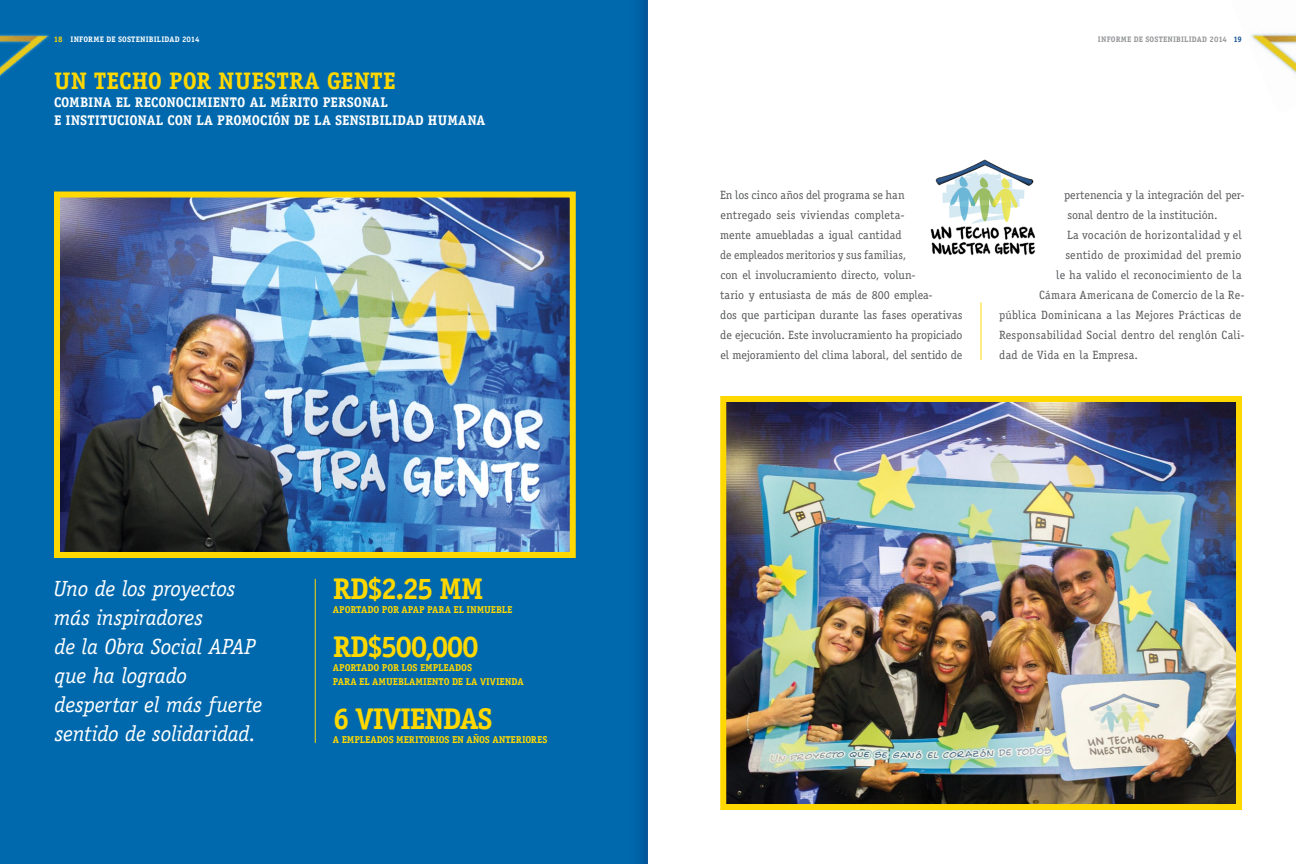
<style>
.page{position:relative;width:1296px;height:864px;background:#fff}
.page>*{position:absolute;margin:0;border:0;box-sizing:border-box;transform-origin:0 0}
.t1{font:700 30px "Officina Serif Std";letter-spacing:-.05em;color:#ffd800}
.t2{font:700 24px "Officina Serif Std";letter-spacing:.005em;color:#ffd800}
.t3{font:italic 22px/29px "Officina Serif Std";letter-spacing:-.01em;color:#fff}
.t4{font:700 14px/18px "Officina Serif Std";letter-spacing:.005em;color:#fff}
.t5{font:12px/20px "Officina Serif Std";letter-spacing:.01em;color:#58595b}
.t6{font:700 10px/14px "Officina Serif Std";letter-spacing:-.01em;color:#ffd800}
.t7{font:700 8px "Officina Serif Std";letter-spacing:-.02em;color:#fff}
.t8{font:700 8px "Officina Serif Std";letter-spacing:-.02em;color:#939598}
.s1{color:#ffd800}
.s2{color:#185297}
</style>
<div class="page">
<img style="left:1251px;top:33px;width:45px;height:41px">
<div style="left:0;top:0;width:648px;height:864px;background:#0069ad"></div>
<img style="left:0;top:34px;width:49px;height:43px">
<div style="left:622px;top:0;width:26px;height:864px;background:linear-gradient(to right,#006db2,#02599e)"></div>
<img style="left:930px;top:159px;width:105px;height:97px">
<hr style="left:981px;top:302px;width:1px;height:58px;background:#ffd800">
<img style="left:720px;top:396px;width:522px;height:414px">
<img style="left:54px;top:191px;width:522px;height:367px">
<hr style="left:315px;top:579px;width:1px;height:164px;background:#ffd800">
<p class="t7" style="left:54px;top:34px;width:23px"><span class="s1">18</span> INFORME</p>
<p class="t7" style="left:106px;top:34px;width:17px">DE SOSTENIBILIDAD</p>
<p class="t7" style="left:182px;top:34px;width:19px">2014</p>
<p class="t8" style="left:1098px;top:34px;width:6px">INFORME</p>
<p class="t8" style="left:1134px;top:34px;width:17px">DE SOSTENIBILIDAD</p>
<p class="t8" style="left:1210px;top:34px;width:34px">2014 <span class="s2">19</span></p>
<h2 class="t2" style="left:54px;top:66px;width:343px">UN TECHO POR NUESTRA GENTE</h2>
<p class="t4" style="left:54px;top:93px;width:433px">COMBINA EL RECONOCIMIENTO AL MÉRITO PERSONAL<br>E INSTITUCIONAL CON LA PROMOCIÓN DE LA SENSIBILIDAD HUMANA</p>
<h3 class="t3" style="left:54px;top:574px;width:210px">Uno de los proyectos más inspiradores<br>de la Obra Social APAP que ha logrado despertar el más fuerte sentido de solidaridad.</h3>
<h1 class="t1" style="left:333px;top:570px;width:129px">RD$2.25 MM</h1>
<p class="t6" style="left:333px;top:602px;width:76px">APORTADO POR APAP</p>
<p class="t6" style="left:427px;top:602px;width:87px">PARA EL INMUEBLE</p>
<h1 class="t1" style="left:333px;top:628px;width:147px">RD$500,000</h1>
<p class="t6" style="left:333px;top:660px;width:192px">APORTADO POR LOS EMPLEADOS<br>PARA EL AMUEBLAMIENTO DE LA VIVIENDA</p>
<h1 class="t1" style="left:333px;top:700px;width:161px">6 VIVIENDAS</h1>
<p class="t6" style="left:333px;top:732px;width:216px">A EMPLEADOS MERITORIOS EN AÑOS ANTERIORES</p>
<p class="t5" style="left:720px;top:185px;width:244px">En los cinco años del programa se han<br>entregado seis viviendas completa-<br>mente amuebladas a igual cantidad<br>de empleados meritorios y sus familias,<br>con el involucramiento directo, volun-<br>tario y entusiasta de más de 800 emplea-<br>dos que participan durante las fases operativas de ejecución. Este involucramiento ha propiciado el mejoramiento del clima laboral, del sentido de</p>
<p class="t5" style="left:1064px;top:185px;width:182px">pertenencia y la integración del per-</p>
<p class="t5" style="left:1067px;top:205px;width:152px">sonal dentro de la institución.</p>
<p class="t5" style="left:1067px;top:225px;width:176px">La vocación de horizontalidad y el</p>
<p class="t5" style="left:1065px;top:245px;width:178px">sentido de proximidad del premio</p>
<p class="t5" style="left:1056px;top:265px;width:187px">le ha valido el reconocimiento de la</p>
<p class="t5" style="left:1039px;top:285px;width:207px">Cámara Americana de Comercio de la Re-</p>
<p class="t5" style="left:999px;top:305px;width:244px">pública Dominicana a las Mejores Prácticas de</p>
<p class="t5" style="left:999px;top:325px;width:247px">Responsabilidad Social dentro del renglón Cali-</p>
<p class="t5" style="left:999px;top:345px;width:140px">dad de Vida en la Empresa.</p>
</div>
